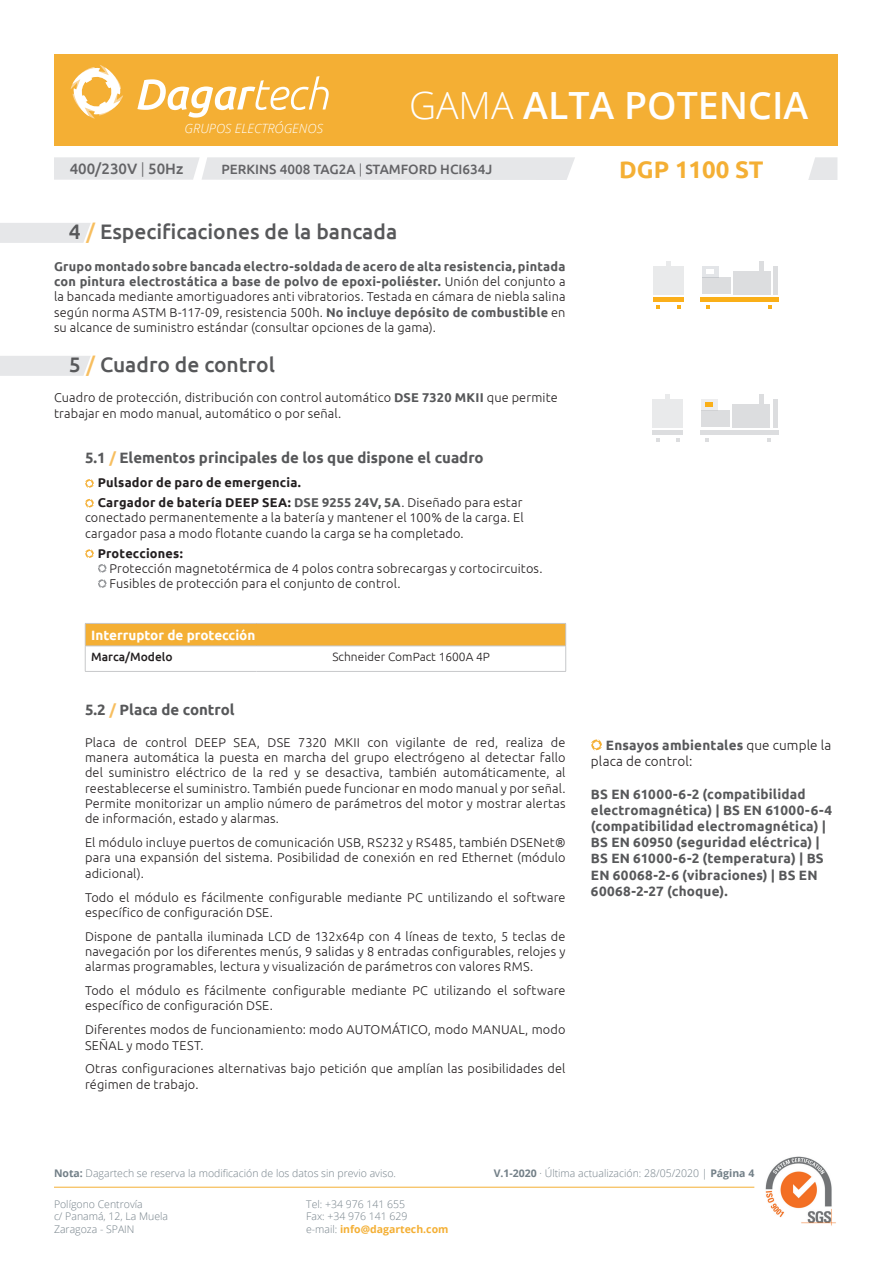
<style>
.page{position:relative;width:893px;height:1263px;background:#fff}
.page>*{position:absolute;margin:0;border:0;box-sizing:border-box;transform-origin:0 0}
.t1{font:600 37.5px "Open Sans";color:#fff}
.t2{font:700 24px "Ubuntu";color:#f4af34}
.t3{font:500 21px "Ubuntu";color:#57585a}
.t4{font:700 15px "Ubuntu";color:#57585a}
.t5{font:500 15px "Ubuntu";color:#636366}
.t6{font:700 13.5px/16.2px "Ubuntu";letter-spacing:.015em;color:#57585a}
.t7{font:300 13.5px/16.2px "Ubuntu";letter-spacing:.01em;color:#231f20}
.t8{font:500 13.5px "Ubuntu";color:#636366}
.t9{font:700 13.5px "Ubuntu";color:#fff}
.t10{font:300 12.75px/15.3px "Ubuntu";letter-spacing:.015em;color:#231f20}
.t11{font:700 12.75px/19.8px "Ubuntu";letter-spacing:.015em;color:#231f20}
.t12{font:italic 300 12.75px "Open Sans";color:#fff}
.t13{font:300 12px "Ubuntu";color:#231f20}
.t14{font:500 12px "Ubuntu";color:#231f20}
.t15{font:300 10.5px/12.6px "Open Sans";color:#727f87}
.s1{font-weight:300}
.s2{color:#f7be5f}
.s3{font-weight:700;color:#57585a}
.s4{color:#57585a}
.s5{font-weight:700}
.s6{font-weight:700;color:#f4af34}
</style>
<div class="page">
<div style="left:54px;top:54px;width:783px;height:92px;background:#f4af34"></div>
<div style="left:54px;top:157px;width:521px;height:23px;background:#e6e7e9"></div>
<svg style="left:808px;top:157px;width:29px;height:23px"></svg>
<hr style="left:54px;top:1187px;width:700px;height:1px;background:#f4af34">
<svg style="left:71px;top:65px;width:52px;height:54px"></svg>
<svg style="left:137px;top:76px;width:192px;height:42px"></svg>
<img style="left:765px;top:1156px;width:71px;height:70px">
<div style="left:0;top:223px;width:91px;height:20px;background:#e6e7e9"></div>
<div style="left:85px;top:623px;width:481px;height:23px;background:#f4af34"></div>
<hr style="left:85px;top:623px;width:172px;height:1px;background:#c7c8ca">
<hr style="left:257px;top:623px;width:309px;height:1px;background:#c7c8ca">
<hr style="left:85px;top:646px;width:172px;height:1px;background:#c7c8ca">
<svg style="left:85px;top:624px;width:1px;height:47px"></svg>
<hr style="left:257px;top:646px;width:309px;height:1px;background:#c7c8ca">
<svg style="left:565px;top:624px;width:1px;height:47px"></svg>
<hr style="left:85px;top:671px;width:172px;height:1px;background:#c7c8ca">
<hr style="left:257px;top:671px;width:309px;height:1px;background:#c7c8ca">
<svg style="left:85px;top:479px;width:9px;height:9px"></svg>
<svg style="left:85px;top:499px;width:9px;height:9px"></svg>
<svg style="left:85px;top:549px;width:9px;height:9px"></svg>
<svg style="left:98px;top:564px;width:9px;height:9px"></svg>
<svg style="left:98px;top:579px;width:9px;height:9px"></svg>
<svg style="left:591px;top:739px;width:11px;height:12px"></svg>
<div style="left:0;top:356px;width:91px;height:20px;background:#e6e7e9"></div>
<div style="left:759px;top:261px;width:5px;height:10px;background:#dcdddf"></div>
<div style="left:653px;top:297px;width:31px;height:5px;background:#fbaf1b"></div>
<div style="left:701px;top:297px;width:78px;height:5px;background:#faaf18"></div>
<svg style="left:768px;top:305px;width:4px;height:3px"></svg>
<div style="left:773px;top:266px;width:5px;height:28px;background:#dcdddf"></div>
<div style="left:733px;top:271px;width:38px;height:23px;background:#dcdddf"></div>
<div style="left:702px;top:278px;width:29px;height:16px;background:#dcdddf"></div>
<div style="left:653px;top:266px;width:31px;height:29px;background:#e9eaeb"></div>
<svg style="left:666px;top:261px;width:5px;height:5px"></svg>
<svg style="left:702px;top:266px;width:16px;height:12px"></svg>
<svg style="left:706px;top:270px;width:8px;height:4px"></svg>
<svg style="left:656px;top:305px;width:4px;height:3px"></svg>
<div style="left:759px;top:394px;width:5px;height:10px;background:#dcdddf"></div>
<div style="left:653px;top:430px;width:30px;height:5px;background:#dcdddf"></div>
<div style="left:700px;top:430px;width:78px;height:5px;background:#dcdddf"></div>
<svg style="left:705px;top:438px;width:4px;height:3px"></svg>
<svg style="left:767px;top:438px;width:4px;height:3px"></svg>
<hr style="left:773px;top:399px;width:4px;height:28px;background:#dcdddf">
<div style="left:732px;top:404px;width:38px;height:23px;background:#dcdddf"></div>
<div style="left:701px;top:411px;width:29px;height:16px;background:#dcdddf"></div>
<div style="left:652px;top:399px;width:31px;height:29px;background:#e9eaeb"></div>
<svg style="left:665px;top:394px;width:5px;height:5px"></svg>
<div style="left:701px;top:399px;width:17px;height:11px;background:#ededee"></div>
<div style="left:705px;top:402px;width:8px;height:5px;background:#faaf18"></div>
<svg style="left:676px;top:438px;width:4px;height:3px"></svg>
<p class="t12" style="left:185px;top:119px;width:140px">GRUPOS ELECTRÓGENOS</p>
<h1 class="t1" style="left:409px;top:79px;width:401px"><span class="s1">GAMA</span> ALTA POTENCIA</h1>
<p class="t5" style="left:70px;top:159px;width:115px">400/230V <span class="s1">|</span> 50Hz</p>
<h2 class="t2" style="left:619px;top:155px;width:146px">DGP 1100 ST</h2>
<p class="t8" style="left:222px;top:160px;width:272px">PERKINS 4008 TAG2A <span class="s1">|</span> STAMFORD HCI634J</p>
<h3 class="t3" style="left:69px;top:218px;width:330px">4 <span class="s2">/</span> Especificaciones de la bancada</h3>
<p class="t10" style="left:54px;top:258px;width:513px;text-align:justify"><span class="s3">Grupo montado sobre bancada electro-soldada de acero de alta resistencia, pintada con pintura electrostática a base de polvo de epoxi-poliéster.</span> Unión del conjunto a la bancada mediante amortiguadores anti vibratorios. Testada en cámara de niebla salina según norma ASTM B-117-09, resistencia 500h. <span class="s3">No incluye depósito de combustible</span> en su alcance de suministro estándar (consultar opciones de la gama).</p>
<h3 class="t3" style="left:69px;top:351px;width:208px">5 <span class="s2">/</span> Cuadro de control</h3>
<p class="t10" style="left:54px;top:390px;width:505px">Cuadro de protección, distribución con control automático <span class="s3">DSE 7320 MKII</span> que permite trabajar en modo manual, automático o por señal.</p>
<p class="t4" style="left:85px;top:449px;width:400px">5.1 <span class="s2">/</span> Elementos principales de los que dispone el cuadro</p>
<p class="t11" style="left:98px;top:473px;width:426px">Pulsador de paro de emergencia.<br>Cargador de batería DEEP SEA: <span class="s4">DSE 9255 24V, 5A</span><span class="s1">. Diseñado para estar</span></p>
<p class="t10" style="left:85px;top:510px;width:440px">conectado permanentemente a la batería y mantener el 100% de la carga. El cargador pasa a modo flotante cuando la carga se ha completado.</p>
<p class="t11" style="left:98px;top:543px;width:87px">Protecciones:</p>
<p class="t10" style="left:109px;top:560px;width:435px">Protección magnetotérmica de 4 polos contra sobrecargas y cortocircuitos.<br>Fusibles de protección para el conjunto de control.</p>
<p class="t9" style="left:91px;top:627px;width:166px">Interruptor de protección</p>
<p class="t14" style="left:91px;top:649px;width:83px">Marca/Modelo</p>
<p class="t13" style="left:332px;top:650px;width:159px">Schneider ComPact 1600A 4P</p>
<p class="t4" style="left:85px;top:701px;width:151px">5.2 <span class="s2">/</span> Placa de control</p>
<p class="t10" style="left:85px;top:734px;width:482px;text-align:justify">Placa de control DEEP SEA, DSE 7320 MKII con vigilante de red, realiza de manera automática la puesta en marcha del grupo electrógeno al detectar fallo del suministro eléctrico de la red y se desactiva, también automáticamente, al reestablecerse el suministro. También puede funcionar en modo manual y por señal.<br>Permite monitorizar un amplio número de parámetros del motor y mostrar alertas de información, estado y alarmas.</p>
<p class="t10" style="left:85px;top:835px;width:482px;text-align:justify">El módulo incluye puertos de comunicación USB, RS232 y RS485, también DSENet® para una expansión del sistema. Posibilidad de conexión en red Ethernet (módulo adicional).</p>
<p class="t10" style="left:85px;top:889px;width:482px">Todo el módulo es fácilmente configurable mediante PC untilizando el software específico de configuración DSE.</p>
<p class="t10" style="left:85px;top:928px;width:482px;text-align:justify">Dispone de pantalla iluminada LCD de 132x64p con 4 líneas de texto, 5 teclas de navegación por los diferentes menús, 9 salidas y 8 entradas configurables, relojes y alarmas programables, lectura y visualización de parámetros con valores RMS.</p>
<p class="t10" style="left:85px;top:982px;width:482px">Todo el módulo es fácilmente configurable mediante PC utilizando el software específico de configuración DSE.</p>
<p class="t10" style="left:85px;top:1022px;width:482px">Diferentes modos de funcionamiento: modo AUTOMÁTICO, modo MANUAL, modo<br>SEÑAL y modo TEST.</p>
<p class="t10" style="left:85px;top:1061px;width:482px">Otras configuraciones alternativas bajo petición que amplían las posibilidades del régimen de trabajo.</p>
<p class="t7" style="left:591px;top:737px;width:242px;text-indent:15px"><span class="s3">Ensayos ambientales</span> que cumple la placa de control:</p>
<p class="t6" style="left:591px;top:785px;width:243px">BS EN 61000-6-2 (compatibilidad electromagnética) | BS EN 61000-6-4 (compatibilidad electromagnética) | BS EN 60950 (seguridad eléctrica) | BS EN 61000-6-2 (temperatura) | BS EN 60068-2-6 (vibraciones) | BS EN 60068-2-27 (choque).</p>
<p class="t15" style="left:54px;top:1166px;width:343px"><span class="s5">Nota:</span> Dagartech se reserva la modificación de los datos sin previo aviso.</p>
<p class="t15" style="left:54px;top:1197px;width:116px">Polígono Centrovía<br>c/ Panamá, 12, La Muela<br>Zaragoza - SPAIN</p>
<p class="t15" style="left:306px;top:1197px;width:144px">Tel: +34 976 141 655<br>Fax: +34 976 141 629<br>e-mail: <span class="s6">info@dagartech.com</span></p>
<p class="t15" style="left:494px;top:1166px;width:262px"><span class="s5">V.1-2020</span> · Última actualización: 28/05/2020 | <span class="s5">Página 4</span></p>
</div>
